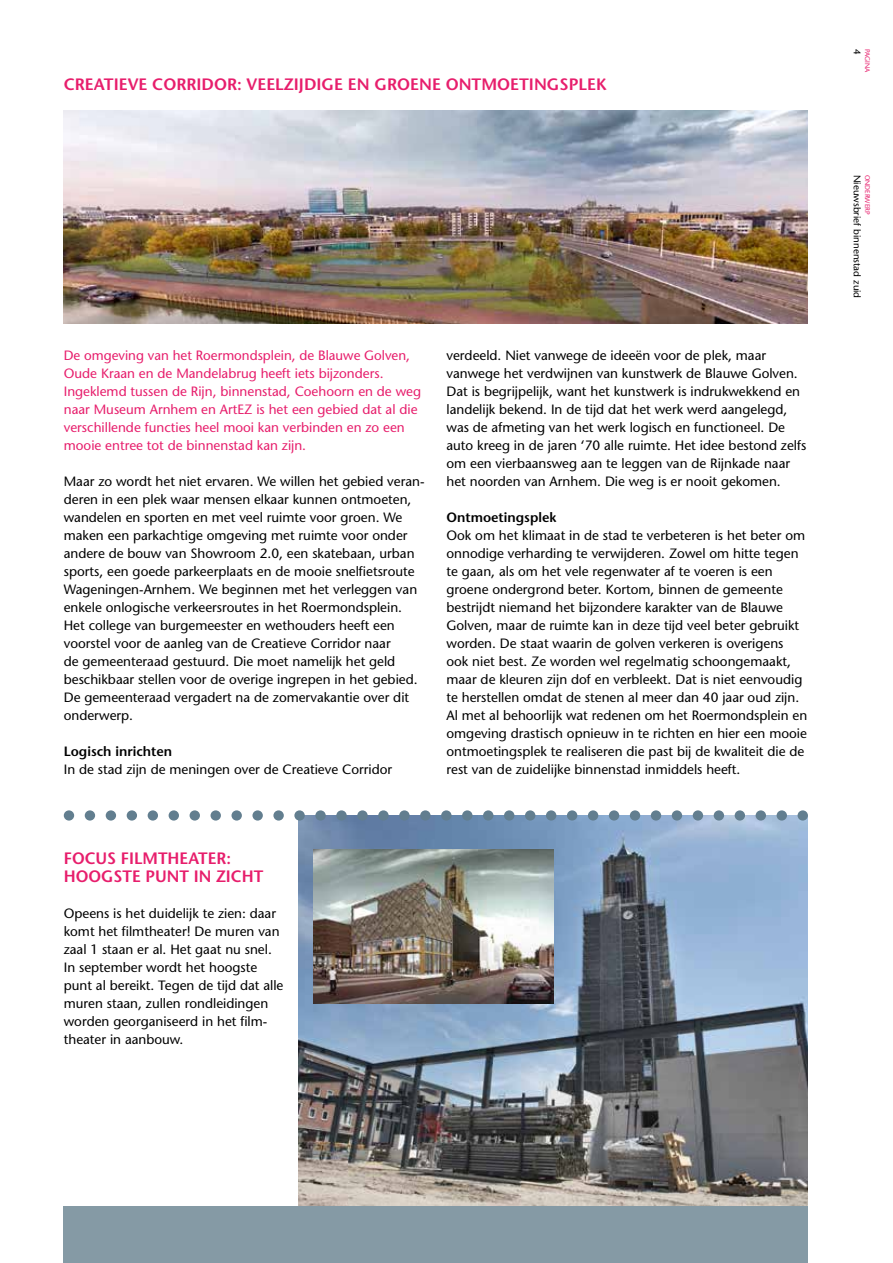
<style>
.page{position:relative;width:893px;height:1263px;background:#fff}
.page>*{position:absolute;margin:0;border:0;box-sizing:border-box;transform-origin:0 0}
.t1{font:600 16.5px/18px "Stone Sans";color:#e71e6c}
.t2{font:13.5px/18px "Stone Sans";color:#000}
.t3{font:13.5px/18px "Stone Sans";color:#e71e6c}
.t4{font:600 13.5px "Stone Sans";color:#000}
.t5{font:9.75px "Stone Sans";color:#000}
.t6{font:6.75px "Stone Sans";color:#e71e6c}
</style>
<div class="page">
<img style="left:298px;top:815px;width:510px;height:392px">
<img style="left:64px;top:111px;width:744px;height:212px">
<div style="left:64px;top:810px;width:10px;height:10px;background:#627e8f;border-radius:50%"></div>
<div style="left:85px;top:810px;width:10px;height:10px;background:#627e8f;border-radius:50%"></div>
<div style="left:106px;top:810px;width:10px;height:10px;background:#627e8f;border-radius:50%"></div>
<div style="left:127px;top:810px;width:10px;height:10px;background:#627e8f;border-radius:50%"></div>
<div style="left:148px;top:810px;width:10px;height:10px;background:#627e8f;border-radius:50%"></div>
<div style="left:169px;top:810px;width:10px;height:10px;background:#627e8f;border-radius:50%"></div>
<div style="left:190px;top:810px;width:10px;height:10px;background:#627e8f;border-radius:50%"></div>
<div style="left:211px;top:810px;width:10px;height:10px;background:#627e8f;border-radius:50%"></div>
<div style="left:231px;top:810px;width:11px;height:10px;background:#627e8f;border-radius:50%"></div>
<div style="left:252px;top:810px;width:11px;height:10px;background:#627e8f;border-radius:50%"></div>
<div style="left:273px;top:810px;width:11px;height:10px;background:#627e8f;border-radius:50%"></div>
<div style="left:294px;top:810px;width:11px;height:10px;background:#627e8f;border-radius:50%"></div>
<div style="left:315px;top:810px;width:11px;height:10px;background:#627e8f;border-radius:50%"></div>
<div style="left:336px;top:810px;width:11px;height:10px;background:#627e8f;border-radius:50%"></div>
<div style="left:357px;top:810px;width:11px;height:10px;background:#627e8f;border-radius:50%"></div>
<div style="left:378px;top:810px;width:11px;height:10px;background:#627e8f;border-radius:50%"></div>
<div style="left:399px;top:810px;width:11px;height:10px;background:#627e8f;border-radius:50%"></div>
<div style="left:420px;top:810px;width:11px;height:10px;background:#627e8f;border-radius:50%"></div>
<div style="left:441px;top:810px;width:10px;height:10px;background:#627e8f;border-radius:50%"></div>
<div style="left:462px;top:810px;width:10px;height:10px;background:#627e8f;border-radius:50%"></div>
<div style="left:483px;top:810px;width:10px;height:10px;background:#627e8f;border-radius:50%"></div>
<div style="left:504px;top:810px;width:10px;height:10px;background:#627e8f;border-radius:50%"></div>
<div style="left:525px;top:810px;width:10px;height:10px;background:#627e8f;border-radius:50%"></div>
<div style="left:546px;top:810px;width:10px;height:10px;background:#627e8f;border-radius:50%"></div>
<div style="left:567px;top:810px;width:10px;height:10px;background:#627e8f;border-radius:50%"></div>
<div style="left:588px;top:810px;width:10px;height:10px;background:#627e8f;border-radius:50%"></div>
<div style="left:609px;top:810px;width:10px;height:10px;background:#627e8f;border-radius:50%"></div>
<div style="left:630px;top:810px;width:10px;height:10px;background:#627e8f;border-radius:50%"></div>
<div style="left:651px;top:810px;width:10px;height:10px;background:#627e8f;border-radius:50%"></div>
<div style="left:672px;top:810px;width:10px;height:10px;background:#627e8f;border-radius:50%"></div>
<div style="left:693px;top:810px;width:10px;height:10px;background:#627e8f;border-radius:50%"></div>
<div style="left:714px;top:810px;width:10px;height:10px;background:#627e8f;border-radius:50%"></div>
<div style="left:735px;top:810px;width:10px;height:10px;background:#627e8f;border-radius:50%"></div>
<div style="left:756px;top:810px;width:10px;height:10px;background:#627e8f;border-radius:50%"></div>
<div style="left:777px;top:810px;width:10px;height:10px;background:#627e8f;border-radius:50%"></div>
<div style="left:798px;top:810px;width:10px;height:10px;background:#627e8f;border-radius:50%"></div>
<img style="left:314px;top:850px;width:239px;height:154px">
<div style="left:64px;top:1207px;width:744px;height:56px;background:#859aa5"></div>
<p class="t1" style="left:64px;top:75px;width:544px">CREATIEVE CORRIDOR: VEELZIJDIGE EN GROENE ONTMOETINGSPLEK</p>
<p class="t3" style="left:64px;top:346px;width:359px">De omgeving van het Roermondsplein, de Blauwe Golven, Oude Kraan en de Mandelabrug heeft iets bijzonders.<br>Ingeklemd tussen de Rijn, binnenstad, Coehoorn en de weg naar Museum Arnhem en ArtEZ is het een gebied dat al die verschillende functies heel mooi kan verbinden en zo een mooie entree tot de binnenstad kan zijn.</p>
<p class="t2" style="left:64px;top:472px;width:362px">Maar zo wordt het niet ervaren. We willen het gebied veran&shy;deren in een plek waar mensen elkaar kunnen ontmoeten, wandelen en sporten en met veel ruimte voor groen. We maken een parkachtige omgeving met ruimte voor onder andere de bouw van Showroom 2.0, een skatebaan, urban sports, een goede parkeerplaats en de mooie snelfietsroute Wageningen-Arnhem. We beginnen met het verleggen van enkele onlogische verkeersroutes in het Roermondsplein.<br>Het college van burgemeester en wethouders heeft een voorstel voor de aanleg van de Creatieve Corridor naar<br>de gemeenteraad gestuurd. Die moet namelijk het geld beschikbaar stellen voor de overige ingrepen in het gebied.<br>De gemeenteraad vergadert na de zomervakantie over dit onderwerp.</p>
<p class="t4" style="left:64px;top:743px;width:110px">Logisch inrichten</p>
<p class="t2" style="left:64px;top:760px;width:330px">In de stad zijn de meningen over de Creatieve Corridor</p>
<p class="t2" style="left:446px;top:346px;width:361px">verdeeld. Niet vanwege de ideeën voor de plek, maar vanwege het verdwijnen van kunstwerk de Blauwe Golven.<br>Dat is begrijpelijk, want het kunstwerk is indrukwekkend en landelijk bekend. In de tijd dat het werk werd aangelegd, was de afmeting van het werk logisch en functioneel. De auto kreeg in de jaren ‘70 alle ruimte. Het idee bestond zelfs om een vierbaansweg aan te leggen van de Rijnkade naar het noorden van Arnhem. Die weg is er nooit gekomen.</p>
<p class="t4" style="left:446px;top:509px;width:111px">Ontmoetingsplek</p>
<p class="t2" style="left:446px;top:526px;width:362px">Ook om het klimaat in de stad te verbeteren is het beter om onnodige verharding te verwijderen. Zowel om hitte tegen te gaan, als om het vele regenwater af te voeren is een groene ondergrond beter. Kortom, binnen de gemeente bestrijdt niemand het bijzondere karakter van de Blauwe Golven, maar de ruimte kan in deze tijd veel beter gebruikt worden. De staat waarin de golven verkeren is overigens ook niet best. Ze worden wel regelmatig schoongemaakt, maar de kleuren zijn dof en verbleekt. Dat is niet eenvoudig te herstellen omdat de stenen al meer dan 40 jaar oud zijn.<br>Al met al behoorlijk wat redenen om het Roermondsplein en omgeving drastisch opnieuw in te richten en hier een mooie ontmoetingsplek te realiseren die past bij de kwaliteit die de rest van de zuidelijke binnenstad inmiddels heeft.</p>
<p class="t1" style="left:64px;top:849px;width:201px">FOCUS FILMTHEATER:<br>HOOGSTE PUNT IN ZICHT</p>
<p class="t2" style="left:64px;top:904px;width:221px">Opeens is het duidelijk te zien: daar komt het filmtheater! De muren van zaal 1 staan er al. Het gaat nu snel.<br>In september wordt het hoogste punt al bereikt. Tegen de tijd dat alle muren staan, zullen rondleidingen worden georganiseerd in het film&shy;theater in aanbouw.</p>
<p class="t5" style="left:863px;top:49px;width:7px;rotate:90deg">4</p>
<p class="t6" style="left:871px;top:49px;width:25px;rotate:90deg">PAGINA</p>
<p class="t5" style="left:863px;top:175px;width:125px;rotate:90deg">Nieuwsbrief binnenstad zuid</p>
<p class="t6" style="left:871px;top:175px;width:41px;rotate:90deg">ONDERWERP</p>
</div>
